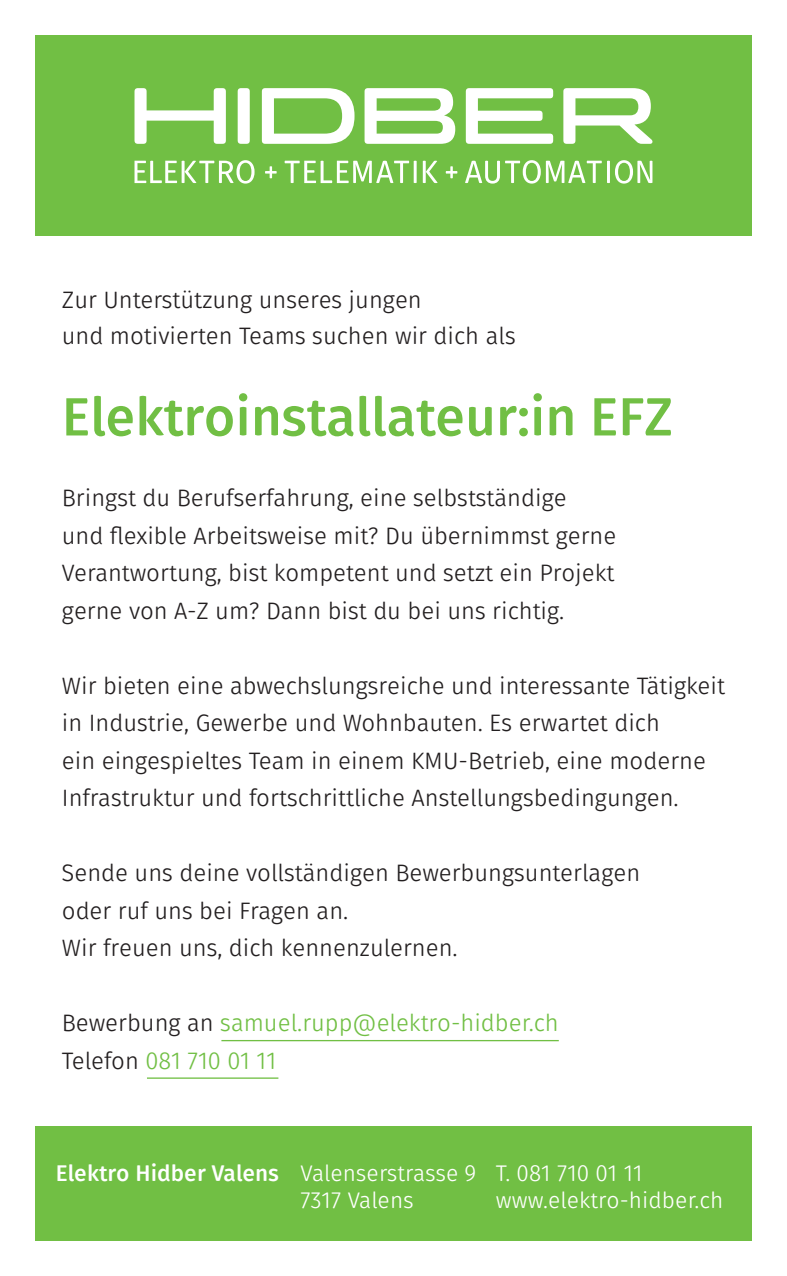
<style>
.page{position:relative;width:787px;height:1276px;background:#fff}
.page>*{position:absolute;margin:0;border:0;box-sizing:border-box;transform-origin:0 0}
.t1{font:700 53.5px "Gardenia";color:#71bf44}
.t2{font:23.5px/37.5px "Gardenia";color:#231f20}
.t3{font:23.5px/37.5px "Gardenia";color:#71bf44}
.t4{font:22.5px/27.5px "Gardenia";letter-spacing:.005em;color:#fff}
.s1{color:#231f20}
.s2{font-weight:700}
</style>
<div class="page">
<div style="left:35px;top:1125px;width:716px;height:115px;background:#71bf44"></div>
<div style="left:35px;top:35px;width:716px;height:201px;background:#71bf44"></div>
<hr style="left:221px;top:1040px;width:338px;height:1px;background:#71bf44">
<hr style="left:147px;top:1077px;width:131px;height:1px;background:#71bf44">
<svg style="left:134px;top:88px;width:518px;height:56px"></svg>
<svg style="left:134px;top:160px;width:518px;height:24px"></svg>
<p class="t2" style="left:62px;top:281px;width:455px;line-height:36.8px">Zur Unterstützung unseres jungen<br>und motivierten Teams suchen wir dich als</p>
<h1 class="t1" style="left:62px;top:383px;width:612px">Elektroinstallateur:in EFZ</h1>
<p class="t2" style="left:62px;top:479px;width:556px">Bringst du Berufserfahrung, eine selbstständige<br>und flexible Arbeitsweise mit? Du übernimmst gerne Verantwortung, bist kompetent und setzt ein Projekt gerne von A-Z um? Dann bist du bei uns richtig.</p>
<p class="t2" style="left:62px;top:667px;width:664px">Wir bieten eine abwechslungsreiche und interessante Tätigkeit in Industrie, Gewerbe und Wohnbauten. Es erwartet dich<br>ein eingespieltes Team in einem KMU-Betrieb, eine moderne Infrastruktur und fortschrittliche Anstellungsbedingungen.</p>
<p class="t2" style="left:62px;top:854px;width:580px">Sende uns deine vollständigen Bewerbungsunterlagen oder ruf uns bei Fragen an.<br>Wir freuen uns, dich kennenzulernen.</p>
<p class="t3" style="left:62px;top:1004px;width:498px"><span class="s1">Bewerbung an</span> samuel.rupp@elektro-hidber.ch<br><span class="s1">Telefon</span> 081 710 01 11</p>
<p class="t4" style="left:300px;top:1159px;width:177px;text-indent:-245px"><span class="s2">Elektro Hidber Valens</span> Valenserstrasse 9<br>7317 Valens</p>
<p class="t4" style="left:496px;top:1159px;width:229px">T. 081 710 01 11 www.elektro-hidber.ch</p>
</div>
